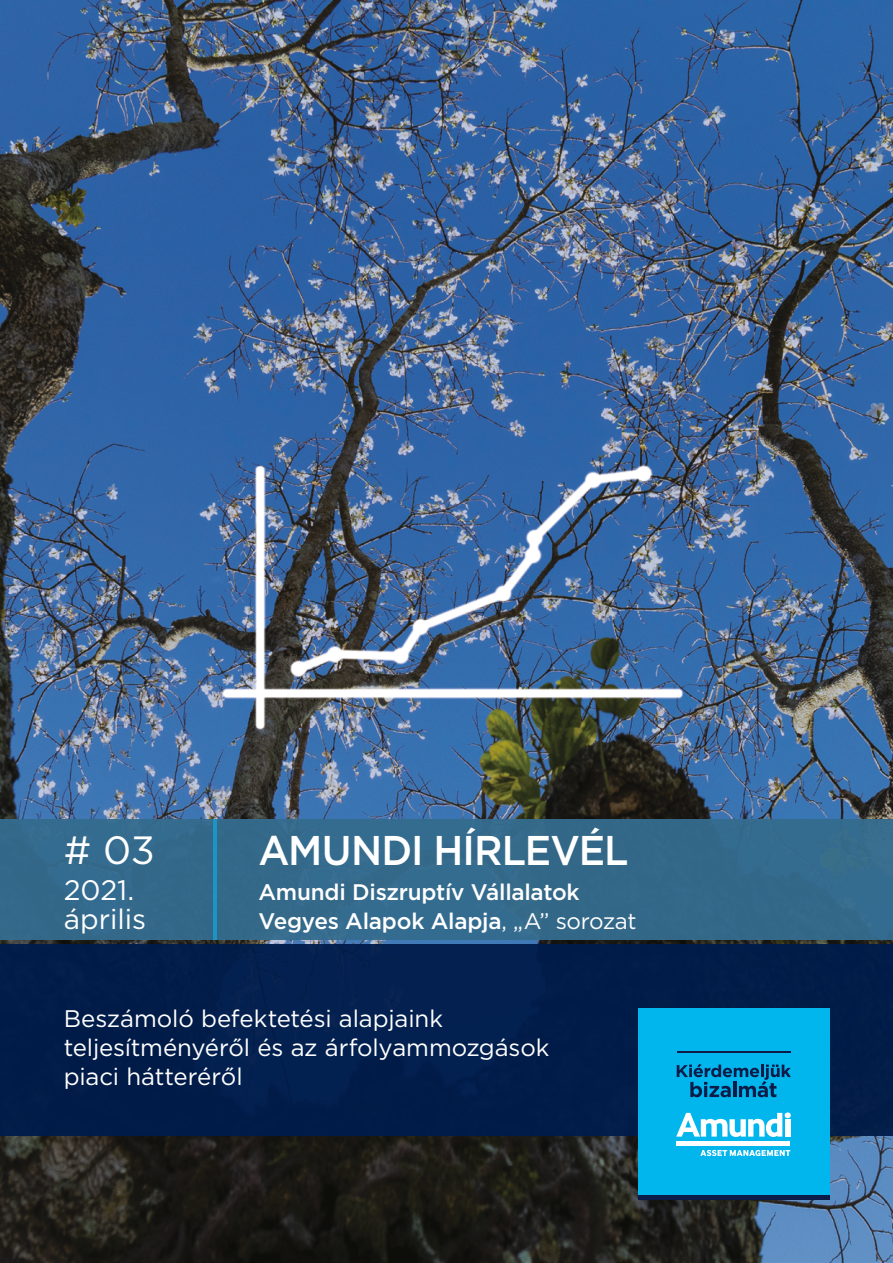
<style>
.page{position:relative;width:893px;height:1263px;background:#fff}
.page>*{position:absolute;margin:0;border:0;box-sizing:border-box;transform-origin:0 0}
.t1{font:500 41.55px "Gotham";letter-spacing:-.025em;color:#fff;scale:.95 1}
.t2{font:39.3px "Gotham";color:#fff}
.t3{font:28.2px/28.2px "Gotham";color:#fff}
.t4{font:24px/28.8px "Gotham";letter-spacing:-.005em;color:#fff}
.t5{font:500 22.5px/28.2px "Gotham";letter-spacing:-.01em;color:#fff}
.s1{font-weight:400}
</style>
<div class="page">
<img style="left:0;top:0;width:893px;height:1263px">
<div style="left:0;top:944px;width:893px;height:191px;background:#001c4b"></div>
<div style="left:638px;top:1008px;width:191px;height:191px;background:#00b6ed"></div>
<hr style="left:676px;top:1141px;width:114px;height:4px;background:#fff">
<svg style="left:676px;top:1112px;width:115px;height:25px"></svg>
<div style="left:785px;top:1119px;width:5px;height:17px;background:#fff"></div>
<svg style="left:700px;top:1150px;width:90px;height:6px"></svg>
<hr style="left:677px;top:1051px;width:113px;height:1px;background:#0c1c49">
<svg style="left:677px;top:1064px;width:114px;height:33px"></svg>
<hr style="left:638px;top:1195px;width:191px;height:4px;background:#0c1c49">
<div style="left:0;top:819px;width:893px;height:120px;background:#346c8f"></div>
<hr style="left:214px;top:819px;width:3px;height:120px;background:#1c94c4">
<p class="t2" style="left:64px;top:825px;width:93px"># 03</p>
<p class="t3" style="left:64px;top:876px;width:84px">2021. április</p>
<p class="t1" style="left:258px;top:823px;width:391px">AMUNDI HÍRLEVÉL</p>
<p class="t5" style="left:258px;top:878px;width:380px">Amundi Diszruptív Vállalatok<br>Vegyes Alapok Alapja<span class="s1">, „A” sorozat</span></p>
<p class="t4" style="left:64px;top:1004px;width:487px">Beszámoló befektetési alapjaink teljesítményéről és az árfolyammozgások piaci hátteréről</p>
</div>
